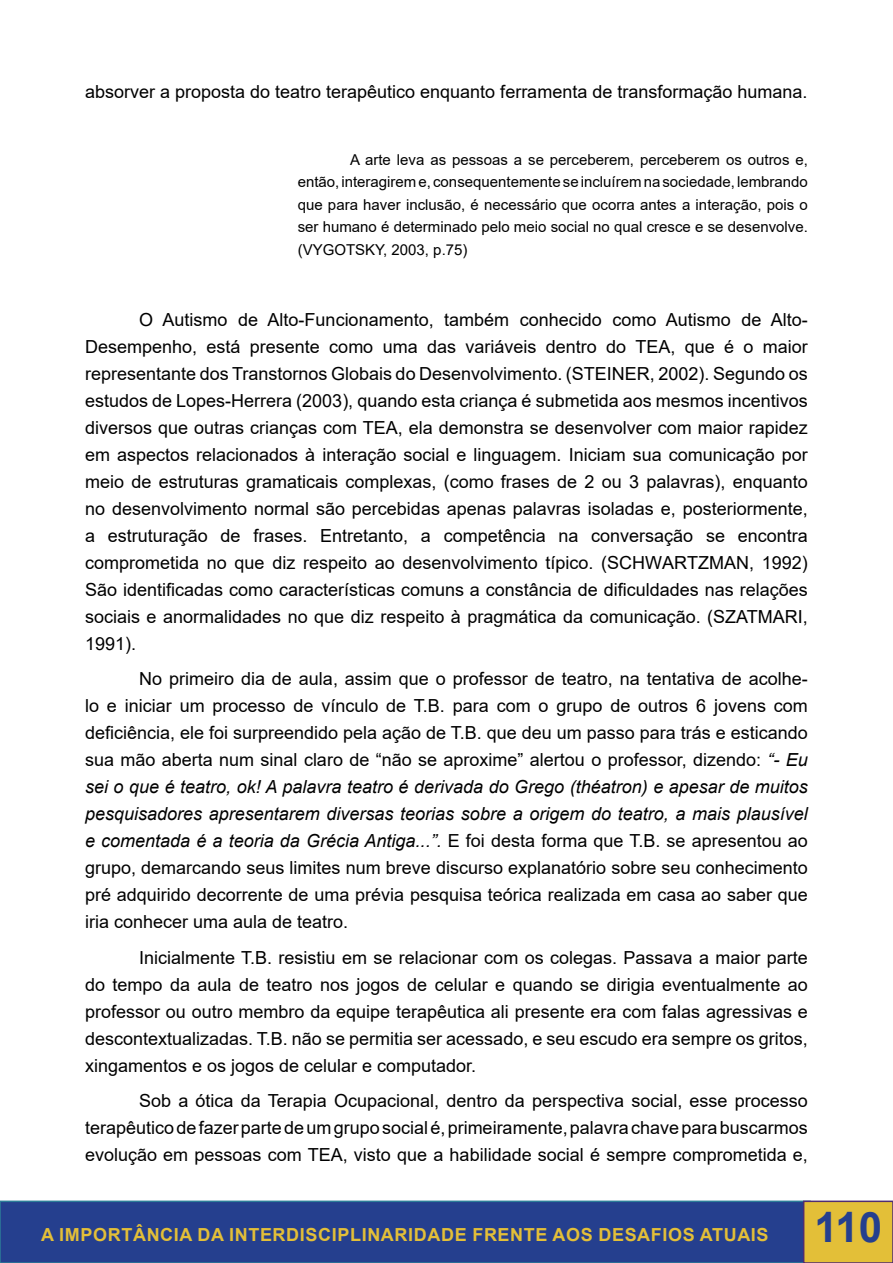
<style>
.page{position:relative;width:893px;height:1263px;background:#fff}
.page>*{position:absolute;margin:0;border:0;box-sizing:border-box;transform-origin:0 0}
.t1{font:700 42px "Arial";color:#253f8e}
.t2{font:18px/27px "Arial";color:#000;text-align:justify}
.t3{font:700 18px "Arial";letter-spacing:.035em;color:#e3bf38}
.t4{font:15px/22.5px "Arial";color:#000;text-align:justify}
.s1{font-style:italic}
</style>
<div class="page">
<div style="left:0;top:1200px;width:811px;height:63px;background:#253f8e;border:2px solid #2c7d98"></div>
<div style="left:803px;top:1200px;width:90px;height:63px;background:#e3bf38;border:2px solid #502d71"></div>
<p class="t2" style="left:85px;top:78px;width:724px">absorver a proposta do teatro terapêutico enquanto ferramenta de transformação humana.</p>
<p class="t4" style="left:298px;top:148px;width:512px;text-indent:52px">A arte leva as pessoas a se perceberem, perceberem os outros e, então, interagirem e, consequentemente se incluírem na sociedade, lembrando que para haver inclusão, é necessário que ocorra antes a interação, pois o ser humano é determinado pelo meio social no qual cresce e se desenvolve. (VYGOTSKY, 2003, p.75)</p>
<p class="t2" style="left:85px;top:306px;width:724px;text-indent:54px">O Autismo de Alto-Funcionamento, também conhecido como Autismo de Alto-Desempenho, está presente como uma das variáveis dentro do TEA, que é o maior representante dos Transtornos Globais do Desenvolvimento. (STEINER, 2002). Segundo os estudos de Lopes-Herrera (2003), quando esta criança é submetida aos mesmos incentivos diversos que outras crianças com TEA, ela demonstra se desenvolver com maior rapidez em aspectos relacionados à interação social e linguagem. Iniciam sua comunicação por meio de estruturas gramaticais complexas, (como frases de 2 ou 3 palavras), enquanto no desenvolvimento normal são percebidas apenas palavras isoladas e, posteriormente, a estruturação de frases. Entretanto, a competência na conversação se encontra comprometida no que diz respeito ao desenvolvimento típico. (SCHWARTZMAN, 1992)<br>São identificadas como características comuns a constância de dificuldades nas relações sociais e anormalidades no que diz respeito à pragmática da comunicação. (SZATMARI, 1991).</p>
<p class="t2" style="left:85px;top:665px;width:724px;text-indent:54px">No primeiro dia de aula, assim que o professor de teatro, na tentativa de acolhe&shy;lo e iniciar um processo de vínculo de T.B. para com o grupo de outros 6 jovens com deficiência, ele foi surpreendido pela ação de T.B. que deu um passo para trás e esticando sua mão aberta num sinal claro de “não se aproxime” alertou o professor, dizendo: <span class="s1">“- Eu sei o que é teatro, ok! A palavra teatro é derivada do Grego (théatron) e apesar de muitos pesquisadores apresentarem diversas teorias sobre a origem do teatro, a mais plausível e comentada é a teoria da Grécia Antiga...”.</span> E foi desta forma que T.B. se apresentou ao grupo, demarcando seus limites num breve discurso explanatório sobre seu conhecimento pré adquirido decorrente de uma prévia pesquisa teórica realizada em casa ao saber que iria conhecer uma aula de teatro.</p>
<p class="t2" style="left:85px;top:944px;width:724px;text-indent:54px">Inicialmente T.B. resistiu em se relacionar com os colegas. Passava a maior parte do tempo da aula de teatro nos jogos de celular e quando se dirigia eventualmente ao professor ou outro membro da equipe terapêutica ali presente era com falas agressivas e descontextualizadas. T.B. não se permitia ser acessado, e seu escudo era sempre os gritos, xingamentos e os jogos de celular e computador.</p>
<p class="t2" style="left:85px;top:1087px;width:724px;text-indent:54px">Sob a ótica da Terapia Ocupacional, dentro da perspectiva social, esse processo terapêutico de fazer parte de um grupo social é, primeiramente, palavra chave para buscarmos evolução em pessoas com TEA, visto que a habilidade social é sempre comprometida e,</p>
<p class="t3" style="left:41px;top:1222px;width:729px">A IMPORTÂNCIA DA INTERDISCIPLINARIDADE FRENTE AOS DESAFIOS ATUAIS</p>
<h1 class="t1" style="left:814px;top:1198px;width:69px">110</h1>
</div>
